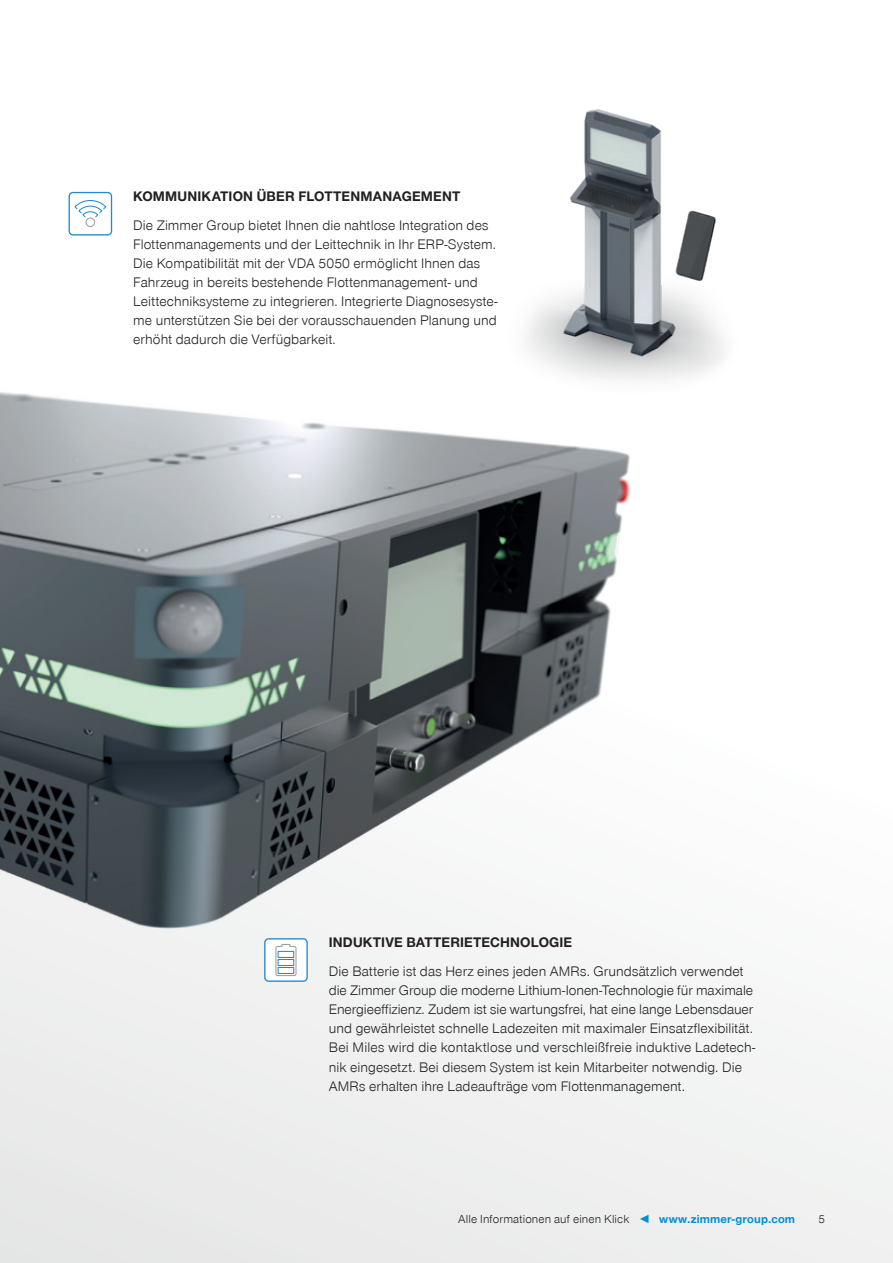
<style>
.page{position:relative;width:893px;height:1263px;background:#fff}
.page>*{position:absolute;margin:0;border:0;box-sizing:border-box;transform-origin:0 0}
.t1{font:300 14.25px/19px "Zimmer Group Sans Global";letter-spacing:.005em;color:#231f20}
.t2{font:700 14.25px "Zimmer Group Sans Global";letter-spacing:.01em;color:#231f20}
.t3{font:300 12px "Zimmer Group Sans Global";letter-spacing:.01em;color:#231f20}
.s1{font-weight:700;color:#008fd5}
</style>
<div class="page">
<div style="left:0;top:0;width:893px;height:1263px;background:linear-gradient(to right,#f4f5f4,#fafbfb)"></div>
<svg style="left:69px;top:192px;width:43px;height:43px"></svg>
<div style="left:86px;top:217px;width:9px;height:10px;border:1px solid #9b9b9b;border-radius:50%"></div>
<svg style="left:264px;top:938px;width:44px;height:44px"></svg>
<div style="left:278px;top:967px;width:16px;height:7px;border:1px solid #2089cf"></div>
<div style="left:278px;top:959px;width:16px;height:7px;border:1px solid #2089cf"></div>
<div style="left:278px;top:951px;width:16px;height:7px;border:1px solid #2089cf"></div>
<img style="left:0;top:376px;width:632px;height:552px">
<img style="left:504px;top:109px;width:236px;height:293px">
<p class="t2" style="left:133px;top:188px;width:329px">KOMMUNIKATION ÜBER FLOTTENMANAGEMENT</p>
<p class="t1" style="left:133px;top:215px;width:366px">Die Zimmer Group bietet Ihnen die nahtlose Integration des Flottenmanagements und der Leittechnik in Ihr ERP-System.<br>Die Kompatibilität mit der VDA 5050 ermöglicht Ihnen das Fahrzeug in bereits bestehende Flottenmanagement- und Leittechniksysteme zu integrieren. Integrierte Diagnosesyste&shy;me unterstützen Sie bei der vorausschauenden Planung und erhöht dadurch die Verfügbarkeit.</p>
<p class="t2" style="left:329px;top:934px;width:245px">INDUKTIVE BATTERIETECHNOLOGIE</p>
<p class="t1" style="left:329px;top:961px;width:428px">Die Batterie ist das Herz eines jeden AMRs. Grundsätzlich verwendet die Zimmer Group die moderne Lithium-Ionen-Technologie für maximale Energieeffizienz. Zudem ist sie wartungsfrei, hat eine lange Lebensdauer und gewährleistet schnelle Ladezeiten mit maximaler Einsatzflexibilität.<br>Bei Miles wird die kontaktlose und verschleißfreie induktive Ladetech&shy;nik eingesetzt. Bei diesem System ist kein Mitarbeiter notwendig. Die AMRs erhalten ihre Ladeaufträge vom Flottenmanagement.</p>
<p class="t3" style="left:458px;top:1212px;width:338px">Alle Informationen auf einen Klick <span class="s1">◄ www.zimmer-group.com</span></p>
<p class="t3" style="left:818px;top:1212px;width:8px">5</p>
</div>
